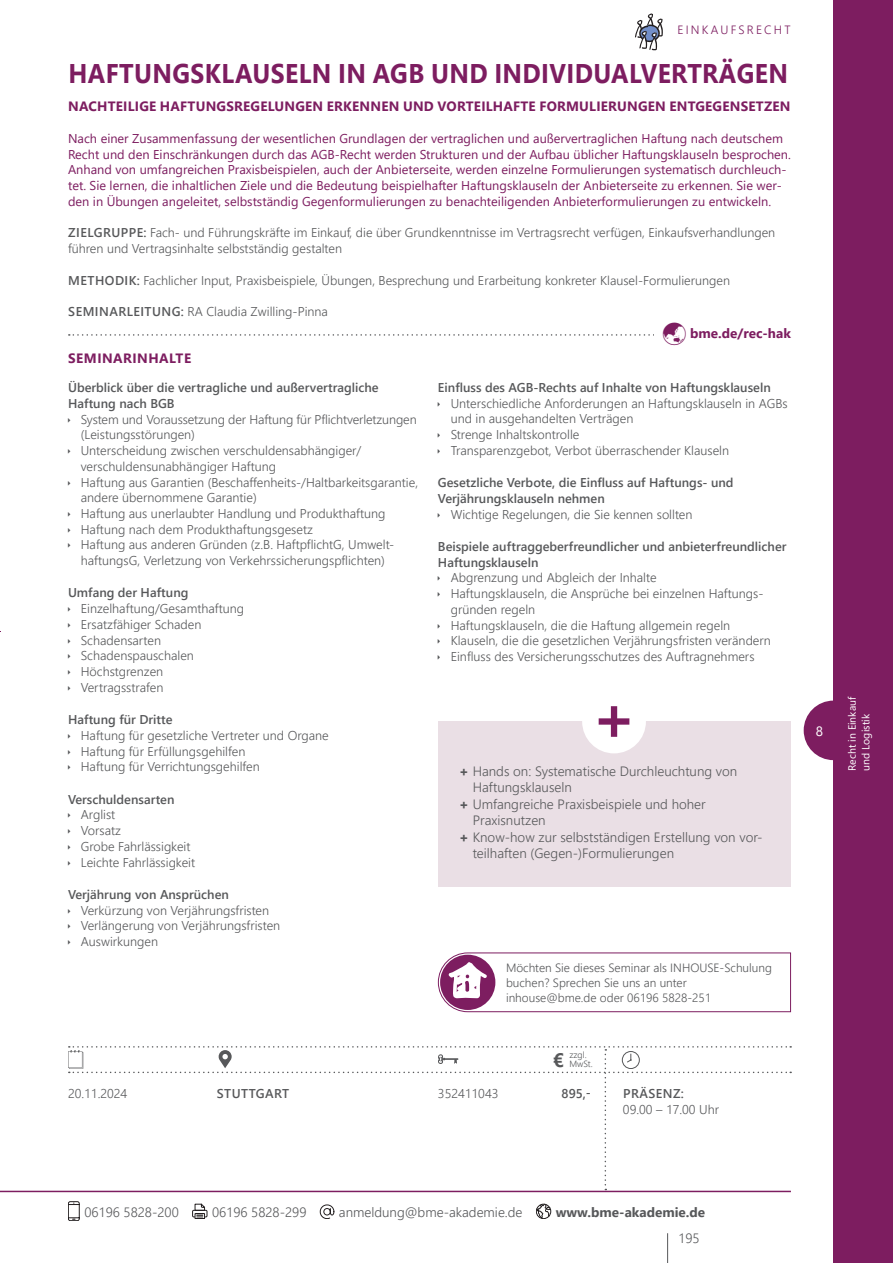
<style>
.page{position:relative;width:893px;height:1263px;background:#fff}
.page>*{position:absolute;margin:0;border:0;box-sizing:border-box;transform-origin:0 0}
.t1{font:700 27px "Segoe UI";letter-spacing:.015em;color:#7d1d60;scale:.92 1}
.t2{font:700 19.5px "Segoe UI";color:#57585a}
.t3{font:300 13.5px "Segoe UI";color:#57585a}
.t4{font:700 13.5px "Segoe UI";letter-spacing:.015em;color:#7d1d60}
.t5{font:700 13.5px "Segoe UI";color:#57585a}
.t6{font:700 13.5px "Segoe UI";letter-spacing:.035em;color:#7d1d60}
.t7{font:13.5px "Segoe UI";color:#fff}
.t8{font:300 12.75px/15.8px "Segoe UI";color:#57585a}
.t9{font:12.75px/15.8px "Segoe UI";color:#7d1d60}
.t10{font:600 12.75px/15.8px "Segoe UI";color:#57585a}
.t11{font:600 12.75px "Segoe UI";letter-spacing:.035em;color:#57585a}
.t12{font:300 12px/15px "Segoe UI";color:#57585a}
.t13{font:300 12px "Segoe UI";letter-spacing:.185em;color:#7d1d60}
.t14{font:10.5px/13.5px "Segoe UI";color:#fff}
.t15{font:300 9px/9px "Segoe UI";color:#57585a}
.s1{font-weight:600}
.s2{font-family:"Segoe UI Black";font-weight:400}
</style>
<div class="page">
<div style="left:804px;top:701px;width:59px;height:59px;background:#7d1d60;border-radius:50%"></div>
<div style="left:833px;top:0;width:60px;height:1263px;background:#7d1d60"></div>
<svg style="left:68px;top:1046px;width:723px;height:144px"></svg>
<hr style="left:667px;top:1233px;width:1px;height:30px;background:#57585a">
<svg style="left:68px;top:1201px;width:12px;height:20px"></svg>
<div style="left:192px;top:1210px;width:15px;height:7px;border:1px solid #231f20"></div>
<svg style="left:195px;top:1204px;width:10px;height:15px"></svg>
<svg style="left:320px;top:1205px;width:14px;height:14px"></svg>
<svg style="left:536px;top:1204px;width:15px;height:15px"></svg>
<div style="left:536px;top:1204px;width:15px;height:15px;border:1px solid #231f20;border-radius:50%"></div>
<hr style="left:0;top:1191px;width:791px;height:1px;background:#7d1d60">
<div style="left:438px;top:721px;width:353px;height:166px;background:#eadfe5"></div>
<div style="left:582px;top:690px;width:64px;height:63px;background:#fff;border-radius:50%"></div>
<svg style="left:599px;top:706px;width:30px;height:31px"></svg>
<svg style="left:635px;top:13px;width:28px;height:37px"></svg>
<svg style="left:438px;top:952px;width:353px;height:60px"></svg>
<svg style="left:69px;top:334px;width:585px;height:2px"></svg>
<p class="t13" style="left:677px;top:19px;width:115px">EINKAUFSRECHT</p>
<h1 class="t1" style="left:68px;top:48px;width:783px">HAFTUNGSKLAUSELN IN AGB UND INDIVIDUALVERTRÄGEN</h1>
<p class="t4" style="left:68px;top:94px;width:724px">NACHTEILIGE HAFTUNGSREGELUNGEN ERKENNEN UND VORTEILHAFTE FORMULIERUNGEN ENTGEGENSETZEN</p>
<p class="t9" style="left:68px;top:129px;width:724px">Nach einer Zusammenfassung der wesentlichen Grundlagen der vertraglichen und außervertraglichen Haftung nach deutschem Recht und den Einschränkungen durch das AGB-Recht werden Strukturen und der Aufbau üblicher Haftungsklauseln besprochen.<br>Anhand von umfangreichen Praxisbeispielen, auch der Anbieterseite, werden einzelne Formulierungen systematisch durchleuch&shy;tet. Sie lernen, die inhaltlichen Ziele und die Bedeutung beispielhafter Haftungsklauseln der Anbieterseite zu erkennen. Sie wer&shy;den in Übungen angeleitet, selbstständig Gegenformulierungen zu benachteiligenden Anbieterformulierungen zu entwickeln.</p>
<p class="t8" style="left:68px;top:224px;width:709px"><span class="s1">ZIELGRUPPE:</span> Fach- und Führungskräfte im Einkauf, die über Grundkenntnisse im Vertragsrecht verfügen, Einkaufsverhandlungen führen und Vertragsinhalte selbstständig gestalten</p>
<p class="t8" style="left:68px;top:271px;width:663px"><span class="s1">METHODIK:</span> Fachlicher Input, Praxisbeispiele, Übungen, Besprechung und Erarbeitung konkreter Klausel-Formulierungen</p>
<p class="t8" style="left:68px;top:303px;width:261px"><span class="s1">SEMINARLEITUNG:</span> RA Claudia Zwilling-Pinna</p>
<p class="t4" style="left:690px;top:321px;width:102px">bme.de/rec-hak</p>
<p class="t6" style="left:68px;top:345px;width:124px">SEMINARINHALTE</p>
<p class="t10" style="left:68px;top:379px;width:312px">Überblick über die vertragliche und außervertragliche<br>Haftung nach BGB</p>
<p class="t8" style="left:81px;top:410px;width:339px">System und Voraussetzung der Haftung für Pflichtverletzungen (Leistungsstörungen)<br>Unterscheidung zwischen verschuldensabhängiger/ verschuldensunabhängiger Haftung<br>Haftung aus Garantien (Beschaffenheits-/Haltbarkeitsgarantie, andere übernommene Garantie)<br>Haftung aus unerlaubter Handlung und Produkthaftung Haftung nach dem Produkthaftungsgesetz<br>Haftung aus anderen Gründen (z.B. HaftpflichtG, Umwelt&shy;haftungsG, Verletzung von Verkehrssicherungspflichten)</p>
<p class="t10" style="left:68px;top:584px;width:122px">Umfang der Haftung</p>
<p class="t8" style="left:81px;top:600px;width:165px">Einzelhaftung/Gesamthaftung<br>Ersatzfähiger Schaden<br>Schadensarten<br>Schadenspauschalen<br>Höchstgrenzen<br>Vertragsstrafen</p>
<p class="t10" style="left:68px;top:711px;width:106px">Haftung für Dritte</p>
<p class="t8" style="left:81px;top:726px;width:249px">Haftung für gesetzliche Vertreter und Organe<br>Haftung für Erfüllungsgehilfen<br>Haftung für Verrichtungsgehilfen</p>
<p class="t10" style="left:68px;top:790px;width:108px">Verschuldensarten</p>
<p class="t8" style="left:81px;top:806px;width:116px">Arglist<br>Vorsatz<br>Grobe Fahrlässigkeit<br>Leichte Fahrlässigkeit</p>
<p class="t10" style="left:68px;top:885px;width:162px">Verjährung von Ansprüchen</p>
<p class="t8" style="left:81px;top:901px;width:201px">Verkürzung von Verjährungsfristen<br>Verlängerung von Verjährungsfristen<br>Auswirkungen</p>
<p class="t10" style="left:438px;top:378px;width:334px">Einfluss des AGB-Rechts auf Inhalte von Haftungsklauseln</p>
<p class="t8" style="left:451px;top:394px;width:338px">Unterschiedliche Anforderungen an Haftungsklauseln in AGBs und in ausgehandelten Verträgen<br>Strenge Inhaltskontrolle<br>Transparenzgebot, Verbot überraschender Klauseln</p>
<p class="t10" style="left:438px;top:474px;width:297px">Gesetzliche Verbote, die Einfluss auf Haftungs- und<br>Verjährungsklauseln nehmen</p>
<p class="t8" style="left:451px;top:505px;width:243px">Wichtige Regelungen, die Sie kennen sollten</p>
<p class="t10" style="left:438px;top:537px;width:350px">Beispiele auftraggeberfreundlicher und anbieterfreundlicher<br>Haftungsklauseln</p>
<p class="t8" style="left:451px;top:569px;width:322px">Abgrenzung und Abgleich der Inhalte<br>Haftungsklauseln, die Ansprüche bei einzelnen Haftungs&shy;gründen regeln<br>Haftungsklauseln, die die Haftung allgemein regeln Klauseln, die die gesetzlichen Verjährungsfristen verändern Einfluss des Versicherungsschutzes des Auftragnehmers</p>
<p class="t3" style="left:459px;top:758px;width:280px"><span class="s2">+</span> Hands on: Systematische Durchleuchtung von</p>
<p class="t3" style="left:473px;top:775px;width:101px">Haftungsklauseln</p>
<p class="t3" style="left:459px;top:791px;width:248px"><span class="s2">+</span> Umfangreiche Praxisbeispiele und hoher</p>
<p class="t3" style="left:473px;top:808px;width:74px">Praxisnutzen</p>
<p class="t3" style="left:459px;top:824px;width:305px"><span class="s2">+</span> Know-how zur selbstständigen Erstellung von vor-</p>
<p class="t3" style="left:473px;top:841px;width:203px">teilhaften (Gegen-)Formulierungen</p>
<p class="t12" style="left:506px;top:958px;width:267px">Möchten Sie dieses Seminar als INHOUSE-Schulung buchen? Sprechen Sie uns an unter inhouse@bme.de oder 06196 5828-251</p>
<h2 class="t2" style="left:553px;top:1042px;width:13px">€</h2>
<p class="t15" style="left:569px;top:1050px;width:25px">zzgl.<br>MwSt.</p>
<p class="t8" style="left:68px;top:1084px;width:61px">20.11.2024</p>
<p class="t11" style="left:217px;top:1081px;width:74px">STUTTGART</p>
<p class="t8" style="left:438px;top:1084px;width:62px">352411043</p>
<p class="t10" style="left:562px;top:1084px;width:31px">895,-</p>
<p class="t11" style="left:623px;top:1081px;width:62px">PRÄSENZ:</p>
<p class="t8" style="left:623px;top:1100px;width:98px">09.00 – 17.00 Uhr</p>
<p class="t7" style="left:816px;top:718px;width:9px">8</p>
<p class="t14" style="left:845px;top:770px;width:75px;rotate:-90deg">Recht in Einkauf und Logistik</p>
<p class="t3" style="left:84px;top:1199px;width:96px">06196 5828-200</p>
<p class="t3" style="left:212px;top:1199px;width:96px">06196 5828-299</p>
<p class="t3" style="left:339px;top:1199px;width:185px">anmeldung@bme-akademie.de</p>
<p class="t5" style="left:556px;top:1199px;width:151px">www.bme-akademie.de</p>
<p class="t3" style="left:678px;top:1226px;width:23px">195</p>
</div>
